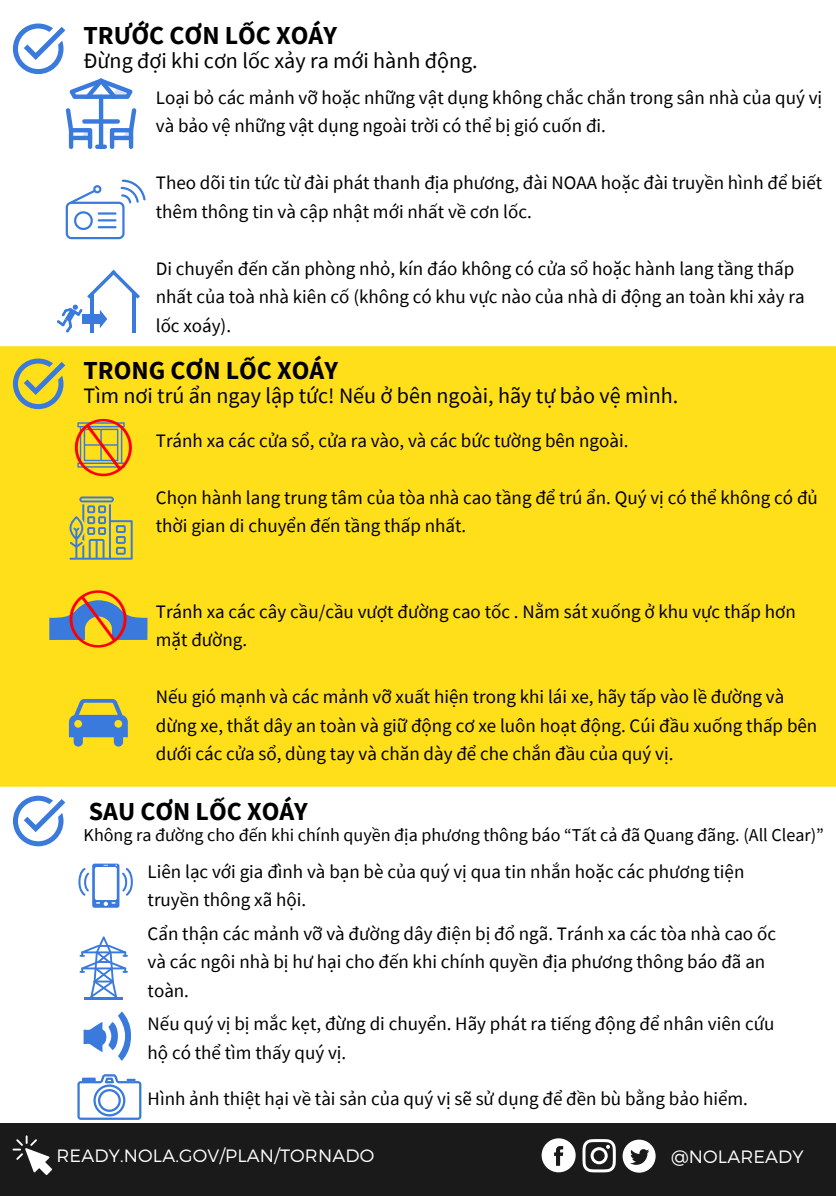
<style>
.page{position:relative;width:836px;height:1196px;background:#fff}
.page>*{position:absolute;margin:0;border:0;box-sizing:border-box;transform-origin:0 0}
.t1{font:700 26px "Source Sans Pro";color:#000}
.t2{font:22px "Source Sans Pro";color:#000}
.t3{font:19px/28.4px "Source Sans Pro";color:#000}
.t4{font:18px "Source Sans Pro";color:#000}
.t5{font:300 17.8px "Montserrat";letter-spacing:.01em;color:#fff}
</style>
<div class="page">
<div style="left:0;top:346px;width:836px;height:440px;background:#ffde1a"></div>
<svg style="left:13px;top:795px;width:52px;height:51px"></svg>
<svg style="left:13px;top:358px;width:52px;height:51px;background:#bbbb5c"></svg>
<div style="left:0;top:1123px;width:836px;height:72px;background:#1a1a1a"></div>
<svg style="left:582px;top:1139px;width:33px;height:33px"></svg>
<svg style="left:622px;top:1139px;width:33px;height:33px"></svg>
<svg style="left:541px;top:1138px;width:34px;height:34px"></svg>
<svg style="left:12px;top:1135px;width:39px;height:39px"></svg>
<svg style="left:13px;top:23px;width:123px;height:126px"></svg>
<svg style="left:66px;top:180px;width:79px;height:59px"></svg>
<svg style="left:57px;top:270px;width:83px;height:63px"></svg>
<svg style="left:74px;top:417px;width:59px;height:61px;background:#e0a833"></svg>
<svg style="left:79px;top:496px;width:35px;height:6px"></svg>
<hr style="left:81px;top:498px;width:31px;height:2px;background:#3a7adc">
<svg style="left:69px;top:504px;width:63px;height:55px;background:#c2bf55"></svg>
<svg style="left:49px;top:588px;width:98px;height:61px;background:#b9a35c"></svg>
<svg style="left:69px;top:699px;width:58px;height:47px;background:#8ca38a"></svg>
<svg style="left:78px;top:863px;width:55px;height:44px"></svg>
<svg style="left:84px;top:1011px;width:47px;height:49px"></svg>
<svg style="left:80px;top:936px;width:48px;height:60px"></svg>
<hr style="left:84px;top:996px;width:39px;height:3px;background:#3a7adc">
<svg style="left:77px;top:1074px;width:64px;height:45px"></svg>
<h1 class="t1" style="left:84px;top:18px;width:255px">TRƯỚC CƠN LỐC XOÁY</h1>
<p class="t2" style="left:84px;top:47px;width:395px">Đừng đợi khi cơn lốc xảy ra mới hành động.</p>
<p class="t3" style="left:156px;top:83px;width:668px">Loại bỏ các mảnh vỡ hoặc những vật dụng không chắc chắn trong sân nhà của quý vị và bảo vệ những vật dụng ngoài trời có thể bị gió cuốn đi.</p>
<p class="t3" style="left:156px;top:168px;width:668px">Theo dõi tin tức từ đài phát thanh địa phương, đài NOAA hoặc đài truyền hình để biết thêm thông tin và cập nhật mới nhất về cơn lốc.</p>
<p class="t3" style="left:156px;top:254px;width:650px">Di chuyển đến căn phòng nhỏ, kín đáo không có cửa sổ hoặc hành lang tầng thấp nhất của toà nhà kiên cố (không có khu vực nào của nhà di động an toàn khi xảy ra lốc xoáy).</p>
<h1 class="t1" style="left:84px;top:353px;width:256px">TRONG CƠN LỐC XOÁY</h1>
<p class="t2" style="left:84px;top:382px;width:596px">Tìm nơi trú ẩn ngay lập tức! Nếu ở bên ngoài, hãy tự bảo vệ mình.</p>
<p class="t3" style="left:156px;top:426px;width:474px">Tránh xa các cửa sổ, cửa ra vào, và các bức tường bên ngoài.</p>
<p class="t3" style="left:156px;top:483px;width:663px">Chọn hành lang trung tâm của tòa nhà cao tầng để trú ẩn. Quý vị có thể không có đủ thời gian di chuyển đến tầng thấp nhất.</p>
<p class="t3" style="left:156px;top:597px;width:641px">Tránh xa các cây cầu/cầu vượt đường cao tốc . Nằm sát xuống ở khu vực thấp hơn mặt đường.</p>
<p class="t3" style="left:156px;top:682px;width:663px">Nếu gió mạnh và các mảnh vỡ xuất hiện trong khi lái xe, hãy tấp vào lề đường và dừng xe, thắt dây an toàn và giữ động cơ xe luôn hoạt động. Cúi đầu xuống thấp bên dưới các cửa sổ, dùng tay và chăn dày để che chắn đầu của quý vị.</p>
<h1 class="t1" style="left:89px;top:794px;width:221px">SAU CƠN LỐC XOÁY</h1>
<p class="t4" style="left:84px;top:823px;width:741px">Không ra đường cho đến khi chính quyền địa phương thông báo “Tất cả đã Quang đãng. (All Clear)”</p>
<p class="t3" style="left:148px;top:856px;width:598px">Liên lạc với gia đình và bạn bè của quý vị qua tin nhắn hoặc các phương tiện truyền thông xã hội.</p>
<p class="t3" style="left:148px;top:918px;width:630px">Cẩn thận các mảnh vỡ và đường dây điện bị đổ ngã. Tránh xa các tòa nhà cao ốc và các ngôi nhà bị hư hại cho đến khi chính quyền địa phương thông báo đã an toàn.</p>
<p class="t3" style="left:148px;top:1009px;width:628px">Nếu quý vị bị mắc kẹt, đừng di chuyển. Hãy phát ra tiếng động để nhân viên cứu hộ có thể tìm thấy quý vị.</p>
<p class="t3" style="left:148px;top:1083px;width:602px">Hình ảnh thiệt hại về tài sản của quý vị sẽ sử dụng để đền bù bằng bảo hiểm.</p>
<p class="t5" style="left:64px;top:1137px;width:164px">READY.NOLA.GOV</p>
<p class="t5" style="left:671px;top:1137px;width:134px">@NOLAREADY</p>
<p class="t5" style="left:57px;top:1143px;width:319px">READY.NOLA.GOV/PLAN/TORNADO</p>
<p class="t5" style="left:671px;top:1145px;width:134px">@NOLAREADY</p>
</div>
